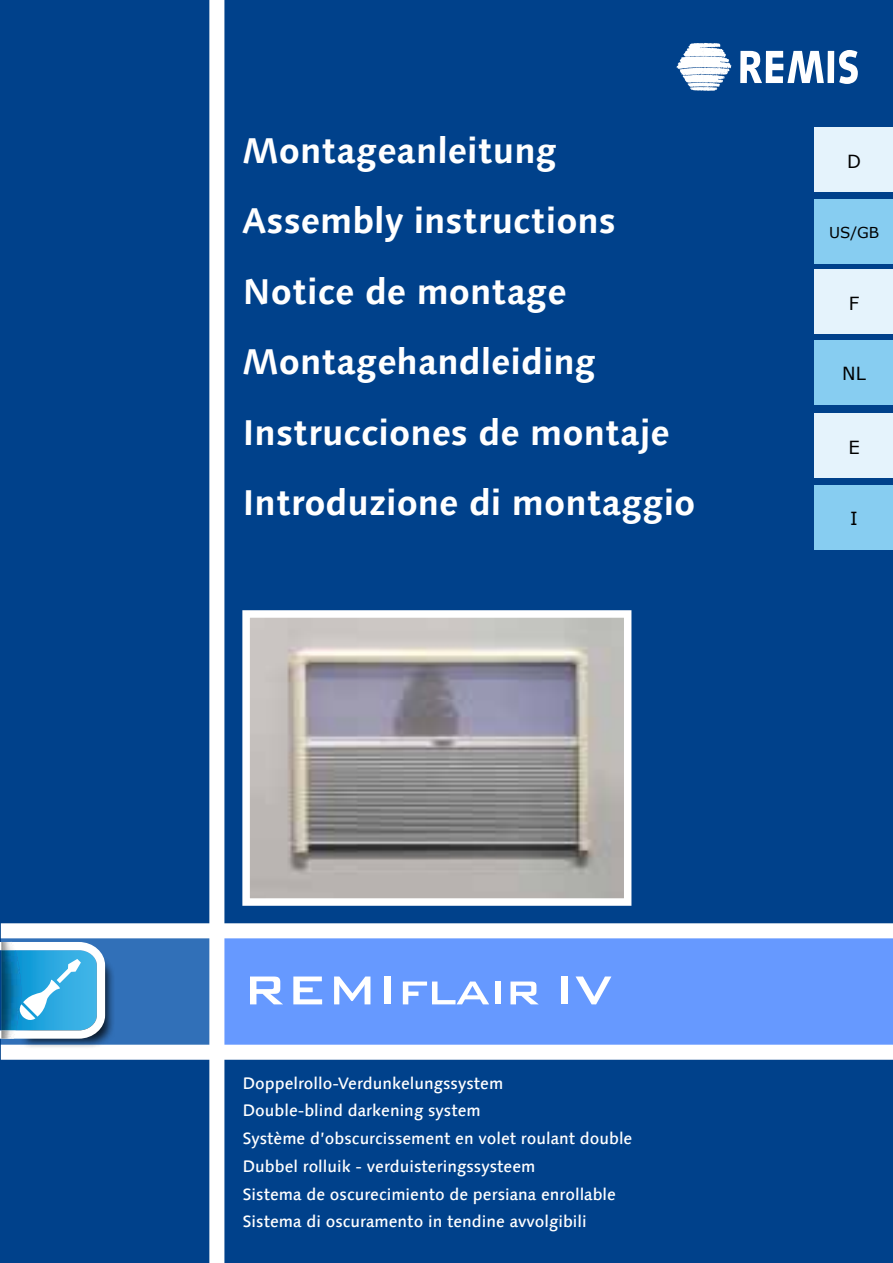
<style>
.page{position:relative;width:893px;height:1263px;background:#fff}
.page>*{position:absolute;margin:0;border:0;box-sizing:border-box;transform-origin:0 0}
.t1{font:500 54px "Bank Gothic Md BT";color:#fff}
.t2{font:700 36px/70.5px "Linotype Syntax Com";color:#fff}
.t3{font:18px "Verdana";color:#000}
.t4{font:500 16.5px/27.8px "Linotype Syntax Com";color:#fff}
.t5{font:15px "Verdana";color:#000}
</style>
<div class="page">
<div style="left:1px;top:0;width:892px;height:1263px;background:#00418b"></div>
<div style="left:1px;top:932px;width:222px;height:126px;background:#3170b8"></div>
<div style="left:223px;top:932px;width:670px;height:117px;background:#69f"></div>
<svg style="left:677px;top:43px;width:54px;height:48px"></svg>
<svg style="left:740px;top:50px;width:118px;height:34px"></svg>
<div style="left:1px;top:923px;width:892px;height:15px;background:#fff"></div>
<div style="left:209px;top:0;width:15px;height:1263px;background:#fff"></div>
<div style="left:1px;top:1045px;width:892px;height:15px;background:#fff"></div>
<div style="left:814px;top:128px;width:79px;height:64px;background:#e5f3fc"></div>
<div style="left:814px;top:199px;width:79px;height:64px;background:#87cdf1"></div>
<div style="left:814px;top:269px;width:79px;height:65px;background:#e5f3fc"></div>
<div style="left:814px;top:341px;width:79px;height:64px;background:#87cdf1"></div>
<div style="left:814px;top:414px;width:79px;height:64px;background:#e5f3fc"></div>
<div style="left:814px;top:485px;width:79px;height:64px;background:#87cdf1"></div>
<div style="left:19px;top:952px;width:96px;height:97px;background:#000;opacity:.75"></div>
<svg style="left:0;top:942px;width:105px;height:97px;background:#63b4db"></svg>
<img style="left:251px;top:619px;width:371px;height:278px">
<div style="left:242px;top:610px;width:389px;height:296px;border:8px solid #fff"></div>
<h2 class="t2" style="left:242px;top:114px;width:455px">Montageanleitung<br>Assembly instructions<br>Notice de montage<br>Montagehandleiding<br>Instrucciones de montaje<br>Introduzione di montaggio</h2>
<p class="t3" style="left:847px;top:150px;width:15px">D</p>
<p class="t5" style="left:829px;top:223px;width:52px">US/GB</p>
<p class="t3" style="left:849px;top:292px;width:12px">F</p>
<p class="t3" style="left:842px;top:362px;width:25px">NL</p>
<p class="t3" style="left:848px;top:436px;width:13px">E</p>
<p class="t3" style="left:850px;top:507px;width:9px">I</p>
<h1 class="t1" style="left:243px;top:960px;width:370px">REMIflair IV</h1>
<p class="t4" style="left:242px;top:1069px;width:391px">Doppelrollo-Verdunkelungssystem<br>Double-blind darkening system<br>Système d’obscurcissement en volet roulant double Dubbel rolluik - verduisteringssysteem<br>Sistema de oscurecimiento de persiana enrollable Sistema di oscuramento in tendine avvolgibili</p>
</div>
